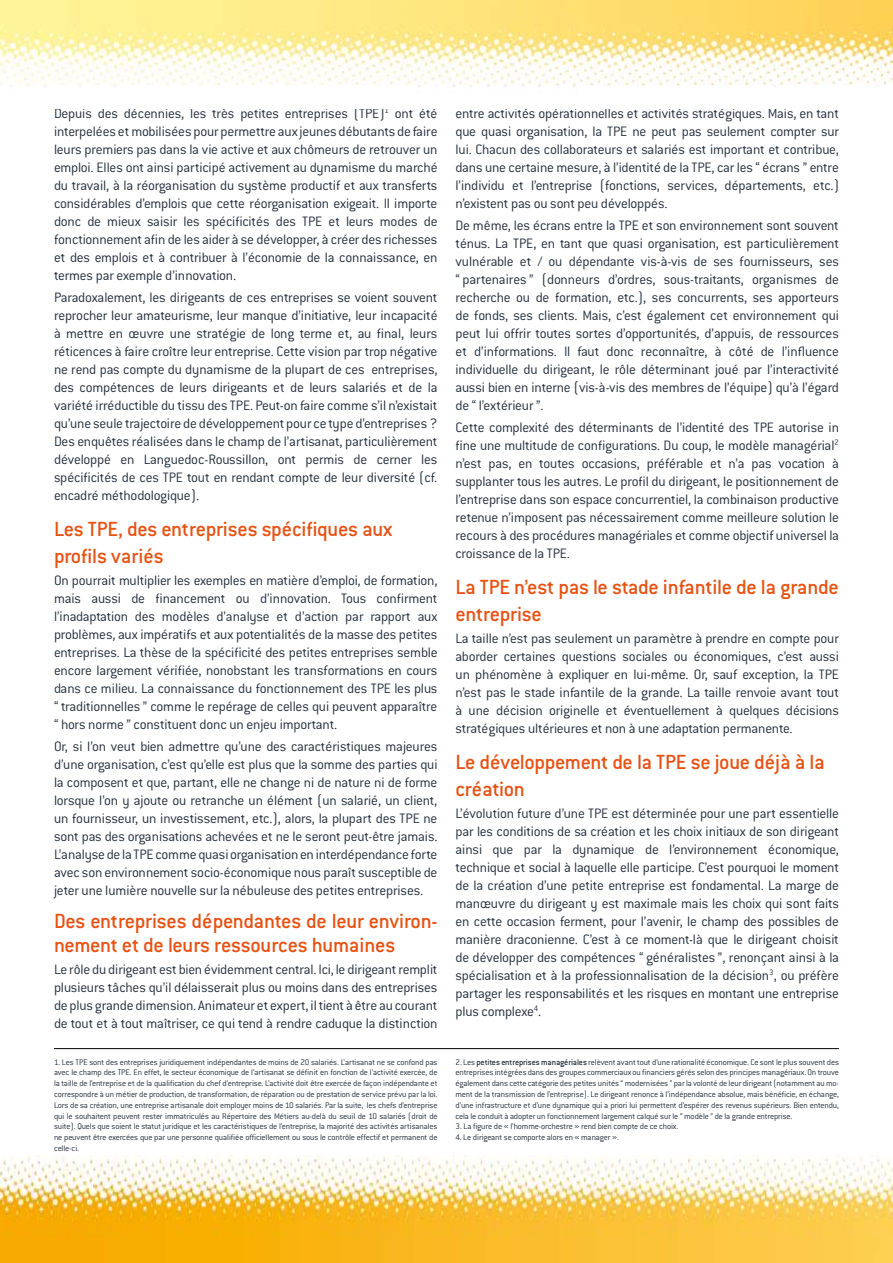
<style>
.page{position:relative;width:893px;height:1263px;background:#fff}
.page>*{position:absolute;margin:0;border:0;box-sizing:border-box;transform-origin:0 0}
.t1{font:500 22.5px/27px "Conduit ITC";letter-spacing:-.01em;color:#e75112}
.t2{font:300 15px/18px "Conduit ITC";letter-spacing:-.015em;color:#222e3b;text-align:justify}
.t3{font:300 9px/10.8px "Conduit ITC";letter-spacing:-.015em;color:#222e3b;text-align:justify}
.s1{font-weight:500}
</style>
<div class="page">
<img style="left:0;top:1156px;width:893px;height:107px">
<img style="left:0;top:0;width:893px;height:87px">
<hr style="left:54px;top:1048px;width:785px;height:1px;background:#000">
<p class="t2" style="left:54px;top:104px;width:385px">Depuis des décennies, les très petites entreprises (TPE)<sup>1</sup> ont été interpelées et mobilisées pour permettre aux jeunes débutants de faire leurs premiers pas dans la vie active et aux chômeurs de retrouver un emploi. Elles ont ainsi participé activement au dynamisme du marché du travail, à la réorganisation du système productif et aux transferts considérables d’emplois que cette réorganisation exigeait. Il importe donc de mieux saisir les spécificités des TPE et leurs modes de fonctionnement afin de les aider à se développer, à créer des richesses et des emplois et à contribuer à l’économie de la connaissance, en termes par exemple d’innovation.</p>
<p class="t2" style="left:54px;top:288px;width:385px">Paradoxalement, les dirigeants de ces entreprises se voient souvent reprocher leur amateurisme, leur manque d’initiative, leur incapacité à mettre en œuvre une stratégie de long terme et, au final, leurs réticences à faire croître leur entreprise. Cette vision par trop négative ne rend pas compte du dynamisme de la plupart de ces entreprises, des compétences de leurs dirigeants et de leurs salariés et de la variété irréductible du tissu des TPE. Peut-on faire comme s’il n’existait qu’une seule trajectoire de développement pour ce type d’entreprises ?<br>Des enquêtes réalisées dans le champ de l’artisanat, particulièrement développé en Languedoc-Roussillon, ont permis de cerner les spécificités de ces TPE tout en rendant compte de leur diversité (cf. encadré méthodologique).</p>
<h1 class="t1" style="left:54px;top:515px;width:340px">Les TPE, des entreprises spécifiques aux profils variés</h1>
<p class="t2" style="left:54px;top:571px;width:385px">On pourrait multiplier les exemples en matière d’emploi, de formation, mais aussi de financement ou d’innovation. Tous confirment l’inadaptation des modèles d’analyse et d’action par rapport aux problèmes, aux impératifs et aux potentialités de la masse des petites entreprises. La thèse de la spécificité des petites entreprises semble encore largement vérifiée, nonobstant les transformations en cours dans ce milieu. La connaissance du fonctionnement des TPE les plus “ traditionnelles ” comme le repérage de celles qui peuvent apparaître “ hors norme ” constituent donc un enjeu important.</p>
<p class="t2" style="left:54px;top:737px;width:385px">Or, si l’on veut bien admettre qu’une des caractéristiques majeures d’une organisation, c’est qu’elle est plus que la somme des parties qui la composent et que, partant, elle ne change ni de nature ni de forme lorsque l’on y ajoute ou retranche un élément (un salarié, un client, un fournisseur, un investissement, etc.), alors, la plupart des TPE ne sont pas des organisations achevées et ne le seront peut-être jamais.<br>L’analyse de la TPE comme quasi organisation en interdépendance forte avec son environnement socio-économique nous paraît susceptible de jeter une lumière nouvelle sur la nébuleuse des petites entreprises.</p>
<h1 class="t1" style="left:54px;top:908px;width:385px;line-height:24px">Des entreprises dépendantes de leur environ&shy;nement et de leurs ressources humaines</h1>
<p class="t2" style="left:54px;top:960px;width:385px">Le rôle du dirigeant est bien évidemment central. Ici, le dirigeant remplit plusieurs tâches qu’il délaisserait plus ou moins dans des entreprises de plus grande dimension. Animateur et expert, il tient à être au courant de tout et à tout maîtriser, ce qui tend à rendre caduque la distinction</p>
<p class="t2" style="left:455px;top:104px;width:385px">entre activités opérationnelles et activités stratégiques. Mais, en tant que quasi organisation, la TPE ne peut pas seulement compter sur lui. Chacun des collaborateurs et salariés est important et contribue, dans une certaine mesure, à l’identité de la TPE, car les “ écrans ” entre l’individu et l’entreprise (fonctions, services, départements, etc.) n’existent pas ou sont peu développés.</p>
<p class="t2" style="left:455px;top:216px;width:385px">De même, les écrans entre la TPE et son environnement sont souvent ténus. La TPE, en tant que quasi organisation, est particulièrement vulnérable et / ou dépendante vis-à-vis de ses fournisseurs, ses “ partenaires ” (donneurs d’ordres, sous-traitants, organismes de recherche ou de formation, etc.), ses concurrents, ses apporteurs de fonds, ses clients. Mais, c’est également cet environnement qui peut lui offrir toutes sortes d’opportunités, d’appuis, de ressources et d’informations. Il faut donc reconnaître, à côté de l’influence individuelle du dirigeant, le rôle déterminant joué par l’interactivité aussi bien en interne (vis-à-vis des membres de l’équipe) qu’à l’égard de “ l’extérieur ”.</p>
<p class="t2" style="left:455px;top:419px;width:385px">Cette complexité des déterminants de l’identité des TPE autorise in fine une multitude de configurations. Du coup, le modèle managérial<sup>2 </sup>n’est pas, en toutes occasions, préférable et n’a pas vocation à supplanter tous les autres. Le profil du dirigeant, le positionnement de l’entreprise dans son espace concurrentiel, la combinaison productive retenue n’imposent pas nécessairement comme meilleure solution le recours à des procédures managériales et comme objectif universel la croissance de la TPE.</p>
<h1 class="t1" style="left:455px;top:573px;width:385px">La TPE n’est pas le stade infantile de la grande entreprise</h1>
<p class="t2" style="left:455px;top:629px;width:385px">La taille n’est pas seulement un paramètre à prendre en compte pour aborder certaines questions sociales ou économiques, c’est aussi un phénomène à expliquer en lui-même. Or, sauf exception, la TPE n’est pas le stade infantile de la grande. La taille renvoie avant tout à une décision originelle et éventuellement à quelques décisions stratégiques ultérieures et non à une adaptation permanente.</p>
<h1 class="t1" style="left:455px;top:748px;width:371px">Le développement de la TPE se joue déjà à la création</h1>
<p class="t2" style="left:455px;top:804px;width:385px">L’évolution future d’une TPE est déterminée pour une part essentielle par les conditions de sa création et les choix initiaux de son dirigeant ainsi que par la dynamique de l’environnement économique, technique et social à laquelle elle participe. C’est pourquoi le moment de la création d’une petite entreprise est fondamental. La marge de manœuvre du dirigeant y est maximale mais les choix qui sont faits en cette occasion ferment, pour l’avenir, le champ des possibles de manière draconienne. C’est à ce moment-là que le dirigeant choisit de développer des compétences “ généralistes ”, renonçant ainsi à la spécialisation et à la professionnalisation de la décision<sup>3</sup>, ou préfère partager les responsabilités et les risques en montant une entreprise plus complexe<sup>4</sup>.</p>
<p class="t3" style="left:54px;top:1056px;width:385px">1. Les TPE sont des entreprises juridiquement indépendantes de moins de 20 salariés. L’artisanat ne se confond pas avec le champ des TPE. En effet, le secteur économique de l’artisanat se définit en fonction de l’activité exercée, de la taille de l’entreprise et de la qualification du chef d’entreprise. L’activité doit être exercée de façon indépendante et correspondre à un métier de production, de transformation, de réparation ou de prestation de service prévu par la loi.<br>Lors de sa création, une entreprise artisanale doit employer moins de 10 salariés. Par la suite, les chefs d’entreprise qui le souhaitent peuvent rester immatriculés au Répertoire des Métiers au-delà du seuil de 10 salariés (droit de suite). Quels que soient le statut juridique et les caractéristiques de l’entreprise, la majorité des activités artisanales ne peuvent être exercées que par une personne qualifiée officiellement ou sous le contrôle effectif et permanent de celle-ci.</p>
<p class="t3" style="left:455px;top:1056px;width:385px">2. Les <span class="s1">petites entreprises managériales</span> relèvent avant tout d’une rationalité économique. Ce sont le plus souvent des entreprises intégrées dans des groupes commerciaux ou financiers gérés selon des principes managériaux. On trouve également dans cette catégorie des petites unités “ modernisées ” par la volonté de leur dirigeant (notamment au mo&shy;ment de la transmission de l’entreprise). Le dirigeant renonce à l’indépendance absolue, mais bénéficie, en échange, d’une infrastructure et d’une dynamique qui a priori lui permettent d’espérer des revenus supérieurs. Bien entendu, cela le conduit à adopter un fonctionnement largement calqué sur le “ modèle ” de la grande entreprise.</p>
<p class="t3" style="left:455px;top:1121px;width:224px">3. La figure de « l’homme-orchestre » rend bien compte de ce choix.</p>
<p class="t3" style="left:455px;top:1132px;width:165px">4. Le dirigeant se comporte alors en « manager ».</p>
</div>
